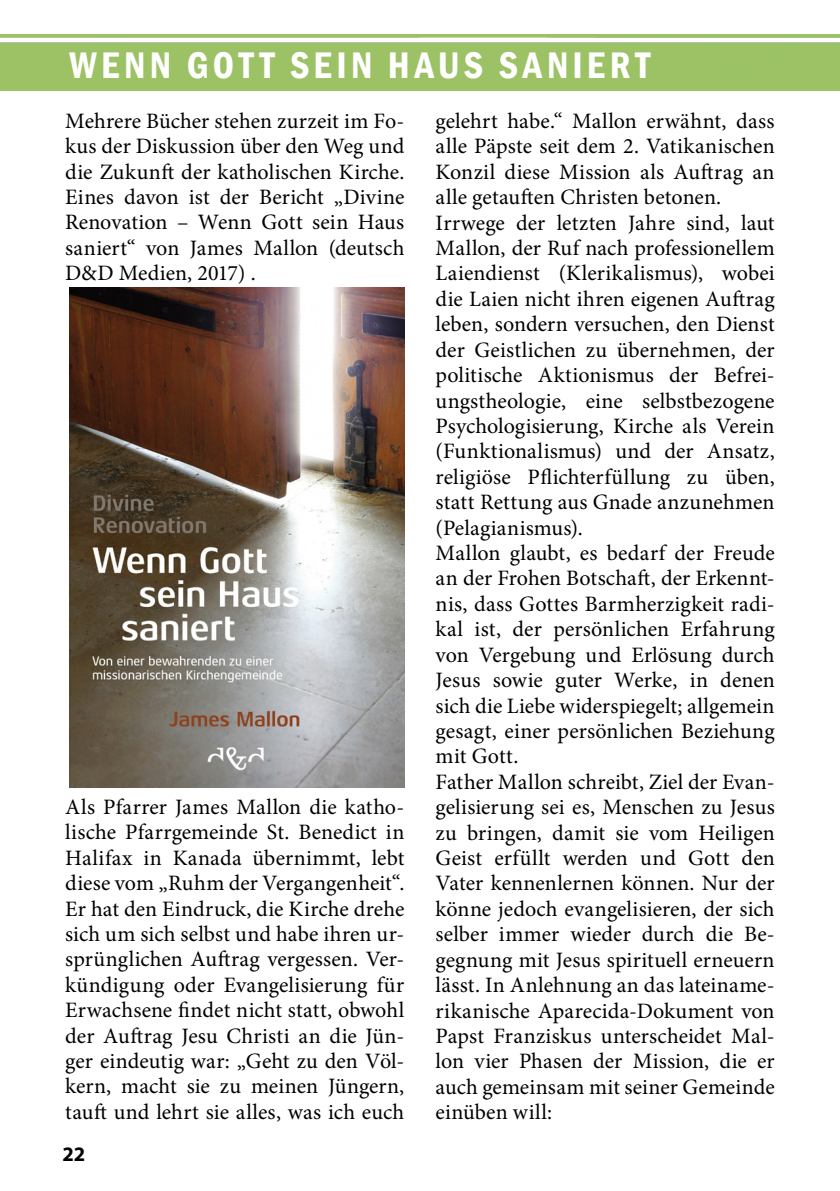
<style>
.page{position:relative;width:840px;height:1191px;background:#fff}
.page>*{position:absolute;margin:0;border:0;box-sizing:border-box;transform-origin:0 0}
.t1{font:600 condensed 38px "Franklin Gothic";color:#fff}
.t2{font:22px/25.4px "Minion Pro";letter-spacing:.005em;color:#000;text-align:justify}
.t3{font:700 20.6px "Myriad Pro";color:#000}
</style>
<div class="page">
<img style="left:0;top:34px;width:839px;height:57px">
<img style="left:69px;top:288px;width:335px;height:499px">
<h1 class="t1" style="left:69px;top:40px;width:26px">WENN</h1>
<h1 class="t1" style="left:186px;top:40px;width:48px">GOTT</h1>
<h1 class="t1" style="left:290px;top:40px;width:21px">SEIN</h1>
<h1 class="t1" style="left:387px;top:40px;width:134px">HAUS SANIERT</h1>
<p class="t2" style="left:65px;top:108px;width:340px">Mehrere Bücher stehen zurzeit im Fo&shy;kus der Diskussion über den Weg und die Zukunft der katholischen Kirche.<br>Eines davon ist der Bericht „Divine Renovation – Wenn Gott sein Haus saniert“ von James Mallon (deutsch D&amp;D Medien, 2017) .</p>
<p class="t2" style="left:65px;top:794px;width:340px">Als Pfarrer James Mallon die katho&shy;lische Pfarrgemeinde St. Benedict in Halifax in Kanada übernimmt, lebt diese vom „Ruhm der Vergangenheit“.<br>Er hat den Eindruck, die Kirche drehe sich um sich selbst und habe ihren ur&shy;sprünglichen Auftrag vergessen. Ver&shy;kündigung oder Evangelisierung für Erwachsene findet nicht statt, obwohl der Auftrag Jesu Christi an die Jün&shy;ger eindeutig war: „Geht zu den Völ&shy;kern, macht sie zu meinen Jüngern, tauft und lehrt sie alles, was ich euch</p>
<p class="t3" style="left:62px;top:1140px;width:24px">22</p>
<p class="t2" style="left:435px;top:108px;width:340px;text-align:left">gelehrt habe.“ Mallon erwähnt, dass alle Päpste seit dem 2. Vatikanischen Konzil diese Mission als Auftrag an alle getauften Christen betonen.<br>Irrwege der letzten Jahre sind, laut Mallon, der Ruf nach professionellem Laiendienst (Klerikalismus), wobei die Laien nicht ihren eigenen Auftrag leben, sondern versuchen, den Dienst der Geistlichen zu übernehmen, der politische Aktionismus der Befrei&shy;ungstheologie, eine selbstbezogene Psychologisierung, Kirche als Verein (Funktionalismus) und der Ansatz, religiöse Pflichterfüllung zu üben, statt Rettung aus Gnade anzunehmen (Pelagianismus).<br>Mallon glaubt, es bedarf der Freude an der Frohen Botschaft, der Erkennt&shy;nis, dass Gottes Barmherzigkeit radi&shy;kal ist, der persönlichen Erfahrung von Vergebung und Erlösung durch Jesus sowie guter Werke, in denen sich die Liebe widerspiegelt; allgemein gesagt, einer persönlichen Beziehung mit Gott.<br>Father Mallon schreibt, Ziel der Evan&shy;gelisierung sei es, Menschen zu Jesus zu bringen, damit sie vom Heiligen Geist erfüllt werden und Gott den Vater kennenlernen können. Nur der könne jedoch evangelisieren, der sich selber immer wieder durch die Be&shy;gegnung mit Jesus spirituell erneuern lässt. In Anlehnung an das lateiname&shy;rikanische Aparecida-Dokument von Papst Franziskus unterscheidet Mal&shy;lon vier Phasen der Mission, die er auch gemeinsam mit seiner Gemeinde einüben will:</p>
</div>
